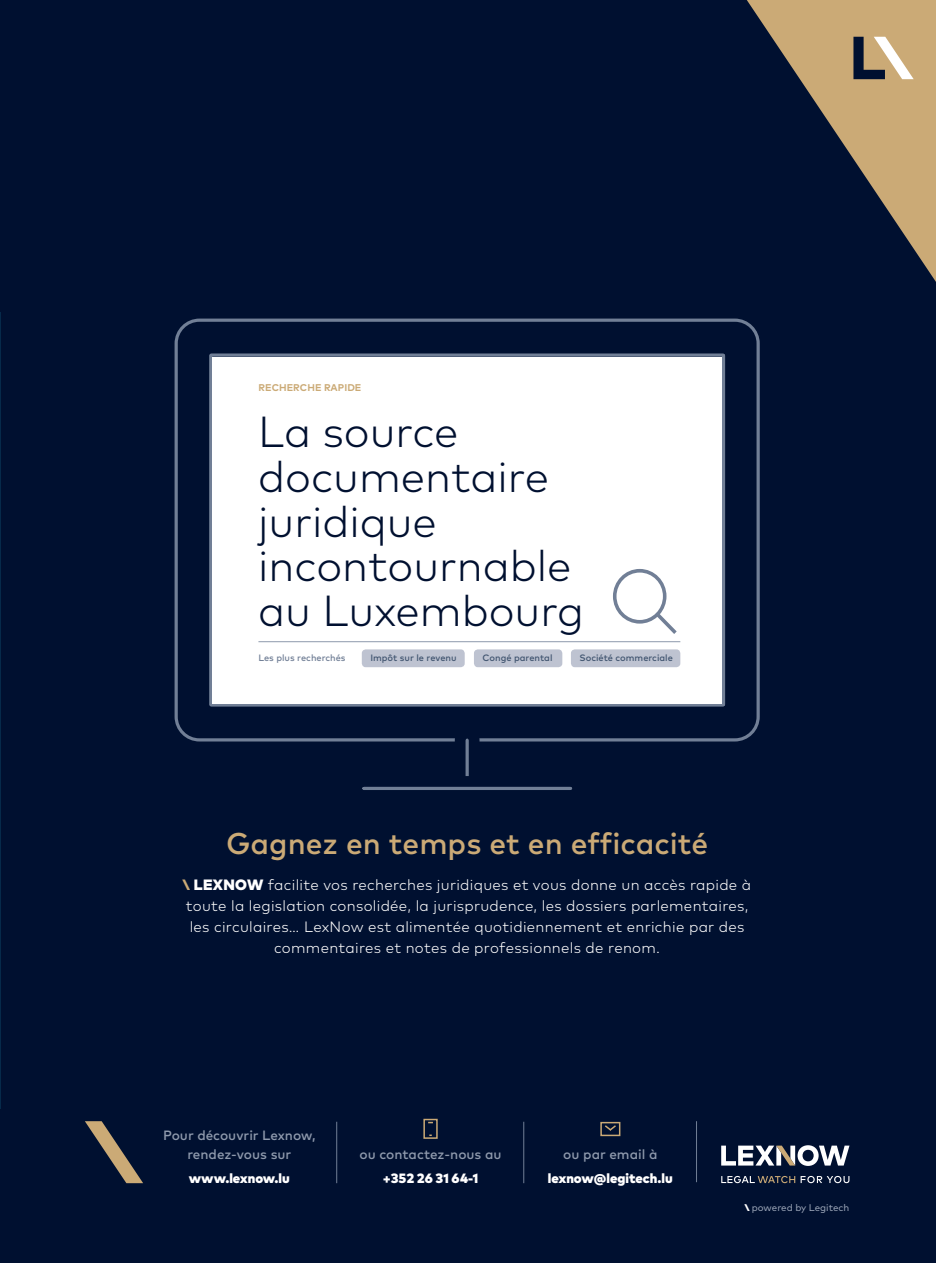
<style>
.page{position:relative;width:936px;height:1263px;background:#fff}
.page>*{position:absolute;margin:0;border:0;box-sizing:border-box;transform-origin:0 0}
.t1{font:300 43.35px/44.7px "Mark Pro";color:#001030}
.t2{font:500 30px "Mark Pro";color:#cbaa76}
.t3{font:300 15px/21px "Mark Pro";letter-spacing:.02em;color:#fff;text-align:center}
.t4{font:500 13.5px/19.5px "Mark Pro";color:#8e99ac;text-align:center}
.t5{font:900 13.5px/23.7px "Mark Pro";color:#fff;text-align:center}
.t6{font:9.75px "Mark Pro";color:#9ca6b8}
.t7{font:700 9.75px "Mark Pro";letter-spacing:.005em;color:#cbaa76}
.t8{font:500 9.3px "Mark Pro";color:#415570}
.t9{font:500 9.15px "Mark Pro";color:#717f96}
.s1{font-weight:800;color:#cbaa76}
.s2{font-weight:900}
.s3{font-weight:900;color:#fff}
.s4{font-weight:500;color:#8e99ac}
</style>
<div class="page">
<div style="left:1px;top:0;width:934px;height:1263px;background:#001030"></div>
<svg style="left:747px;top:0;width:188px;height:281px"></svg>
<svg style="left:853px;top:37px;width:60px;height:42px"></svg>
<svg style="left:85px;top:1121px;width:58px;height:62px"></svg>
<hr style="left:336px;top:1122px;width:1px;height:61px;background:#717f96">
<hr style="left:523px;top:1122px;width:1px;height:61px;background:#717f96">
<hr style="left:696px;top:1121px;width:1px;height:61px;background:#717f96">
<div style="left:600px;top:1122px;width:20px;height:14px;border:1px solid #cbaa76"></div>
<svg style="left:605px;top:1125px;width:11px;height:6px"></svg>
<div style="left:423px;top:1119px;width:14px;height:20px;border:1px solid #cbaa76"></div>
<svg style="left:721px;top:1176px;width:128px;height:7px"></svg>
<svg style="left:721px;top:1145px;width:128px;height:21px"></svg>
<svg style="left:174px;top:318px;width:586px;height:424px"></svg>
<svg style="left:193px;top:337px;width:548px;height:386px"></svg>
<div style="left:455px;top:727px;width:24px;height:74px;border:11px solid #001030;border-radius:7px"></div>
<div style="left:356px;top:781px;width:221px;height:14px;background:#717f96;border-radius:7px"></div>
<div style="left:351px;top:776px;width:232px;height:25px;border:11px solid #001030;border-radius:7px"></div>
<div style="left:212px;top:357px;width:510px;height:346px;background:#fff"></div>
<hr style="left:258px;top:641px;width:422px;height:1px;background:#8e99ac">
<div style="left:362px;top:649px;width:102px;height:18px;background:#bec3d1;border-radius:4px"></div>
<div style="left:474px;top:649px;width:88px;height:18px;background:#bec3d1;border-radius:4px"></div>
<div style="left:571px;top:649px;width:109px;height:18px;background:#bec3d1;border-radius:4px"></div>
<svg style="left:613px;top:569px;width:63px;height:65px"></svg>
<hr style="left:0;top:313px;width:1px;height:796px;background:#062a4a">
<p class="t7" style="left:258px;top:380px;width:104px">RECHERCHE RAPIDE</p>
<p class="t1" style="left:258px;top:406px;width:327px">La source documentaire juridique incontournable au Luxembourg</p>
<p class="t9" style="left:258px;top:651px;width:89px">Les plus recherchés</p>
<p class="t8" style="left:370px;top:651px;width:88px">Impôt sur le revenu</p>
<p class="t8" style="left:482px;top:651px;width:71px">Congé parental</p>
<p class="t8" style="left:579px;top:651px;width:95px">Société commerciale</p>
<p class="t2" style="left:226px;top:820px;width:483px">Gagnez en temps et en efficacité</p>
<p class="t3" style="left:183px;top:873px;width:570px"><span class="s1">\</span> <span class="s2">LEXNOW</span> facilite vos recherches juridiques et vous donne un accès rapide à toute la legislation consolidée, la jurisprudence, les dossiers parlementaires, les circulaires… LexNow est alimentée quotidiennement et enrichie par des commentaires et notes de professionnels de renom.</p>
<p class="t4" style="left:163px;top:1124px;width:154px">Pour découvrir Lexnow, rendez-vous sur</p>
<p class="t5" style="left:189px;top:1165px;width:103px">www.lexnow.lu</p>
<p class="t4" style="left:359px;top:1142px;width:144px;line-height:23.7px">ou contactez-nous au <span class="s3">+352 26 31 64-1</span></p>
<p class="t5" style="left:548px;top:1142px;width:126px"><span class="s4">ou par email à </span>lexnow@legitech.lu</p>
<p class="t6" style="left:744px;top:1200px;width:106px"><span class="s3">\</span> powered by Legitech</p>
</div>
